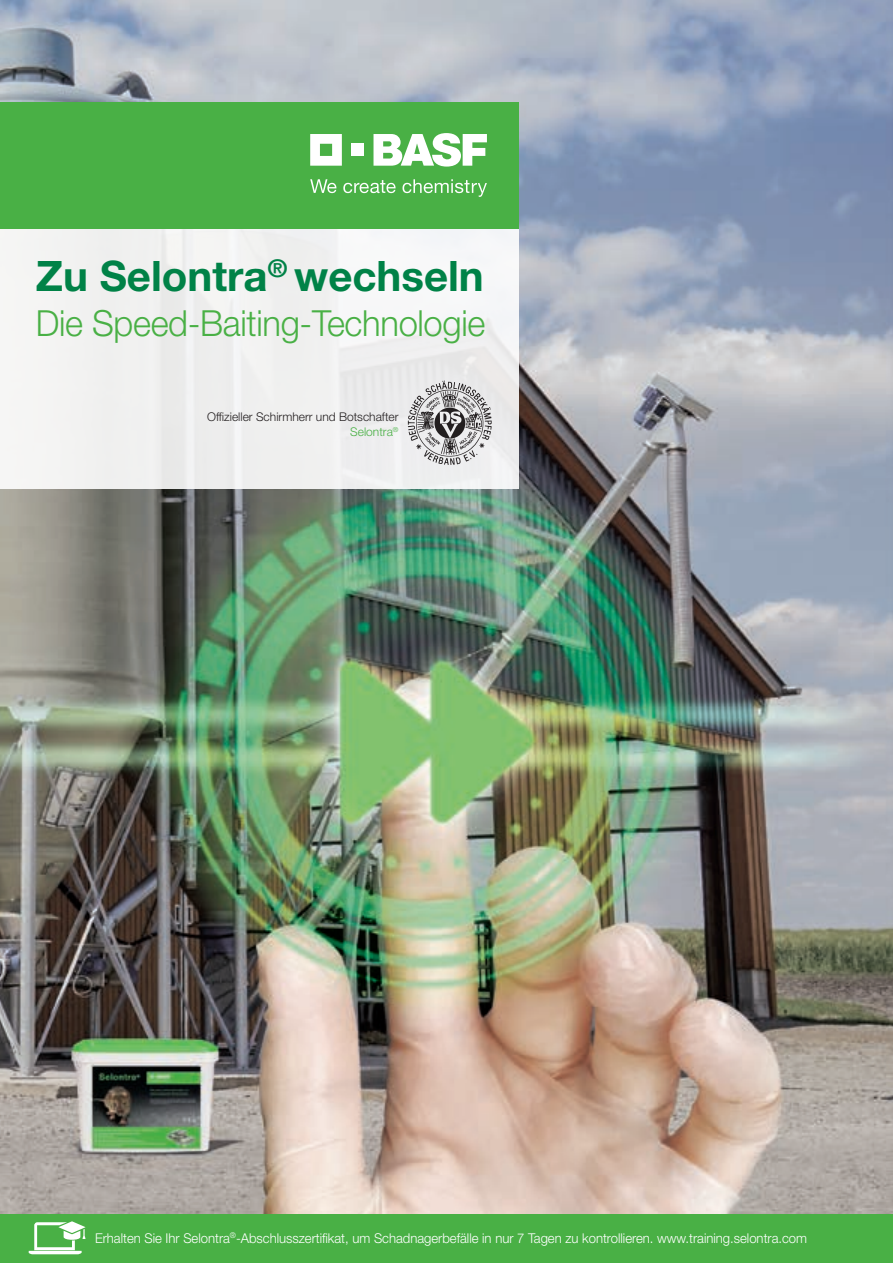
<style>
.page{position:relative;width:893px;height:1263px;background:#fff}
.page>*{position:absolute;margin:0;border:0;box-sizing:border-box;transform-origin:0 0}
.t1{font:700 42px "Helvetica Neue LT Std";color:#008247}
.t2{font:300 36px "Helvetica Neue LT Std";letter-spacing:-.01em;color:#49b045;scale:.96 1}
.t3{font:300 13.5px "Helvetica Neue LT Std";color:#fff}
.t4{font:300 12px/14.4px "Helvetica Neue LT Std";color:#231f20;text-align:right}
.s1{color:#49b045}
</style>
<div class="page">
<img style="left:0;top:0;width:893px;height:1215px">
<div style="left:0;top:228px;width:519px;height:261px;background:#f1f1f0"></div>
<svg style="left:408px;top:381px;width:84px;height:84px"></svg>
<div style="left:0;top:102px;width:519px;height:126px;background:#49b045"></div>
<svg style="left:373px;top:133px;width:114px;height:34px"></svg>
<svg style="left:310px;top:134px;width:32px;height:32px"></svg>
<div style="left:352px;top:144px;width:12px;height:12px;background:#fff"></div>
<svg style="left:310px;top:179px;width:26px;height:14px"></svg>
<svg style="left:343px;top:180px;width:53px;height:13px"></svg>
<svg style="left:402px;top:179px;width:85px;height:18px"></svg>
<div style="left:0;top:1215px;width:893px;height:48px;background:#49b045"></div>
<svg style="left:29px;top:1221px;width:56px;height:33px"></svg>
<h1 class="t1" style="left:36px;top:250px;width:449px">Zu Selontra<sup>®</sup> wechseln</h1>
<h2 class="t2" style="left:36px;top:301px;width:470px">Die Speed-Baiting-Technologie</h2>
<p class="t4" style="left:207px;top:410px;width:193px">Offizieller Schirmherr und Botschafter<br><span class="s1">Selontra</span><sup>®</sup></p>
<p class="t3" style="left:95px;top:1230px;width:713px">Erhalten Sie Ihr Selontra<sup>®</sup>-Abschlusszertifikat, um Schadnagerbefälle in nur 7 Tagen zu kontrollieren. www.training.selontra.com</p>
</div>
